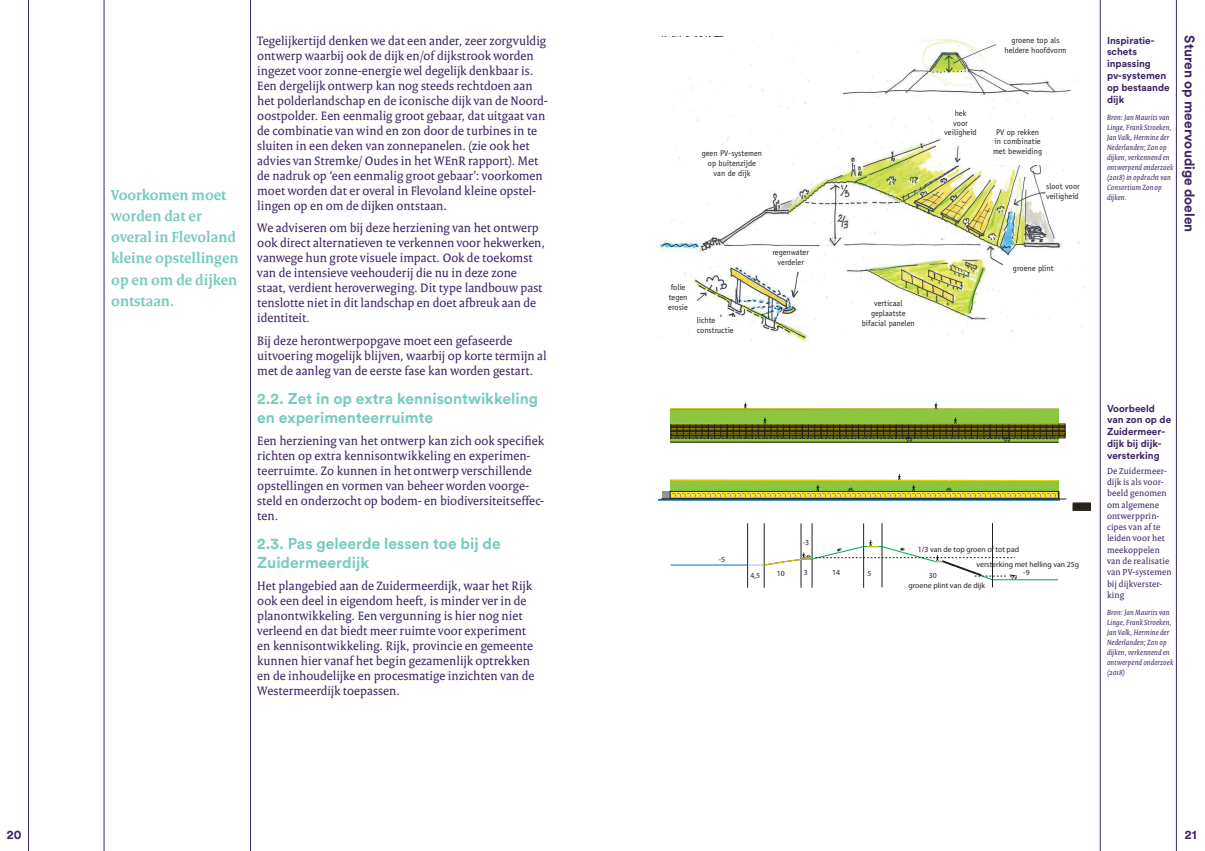
<style>
.page{position:relative;width:1205px;height:851px;background:#fff}
.page>*{position:absolute;margin:0;border:0;box-sizing:border-box;transform-origin:0 0}
.subkop{font:700 15.62px/18.8px "Circular Std";color:#78cbbf}
.quote{font:700 15.62px/21.2px "Rijksoverheid Serif";color:#78cbbf}
.t1{font:700 13.75px "Circular Std";color:#3d2363}
.bodytekst{font:13.12px/15px "Rijksoverheid Serif";color:#3d2363}
.t2{font:700 12.5px "Circular Std";color:#3d2363}
.titel_bijschrift_afb{font:700 10px/11.9px "Circular Std";color:#3d2363}
.tekst_bijschrift_afb{font:9.38px/11.2px "Rijksoverheid Serif";letter-spacing:.015em;color:#3d2363}
.t3{font:8.25px/10px "Officina Sans";color:#231f20;text-align:center}
.bronvermelding{font:italic 8.12px/10px "Rijksoverheid Serif";letter-spacing:.02em;color:#3d2363}
.t4{font:7.75px/15.1px "Myriad Pro";color:#231f20}
</style>
<div class="page">
<img style="left:659px;top:37px;width:426px;height:304px">
<div style="left:697px;top:317px;width:51px;height:24px;background:#fff"></div>
<div style="left:759px;top:248px;width:63px;height:23px;background:#fff"></div>
<div style="left:659px;top:284px;width:38px;height:44px;background:#fff"></div>
<div style="left:697px;top:150px;width:70px;height:44px;background:#fff"></div>
<div style="left:858px;top:300px;width:61px;height:36px;background:#fff"></div>
<div style="left:1003px;top:256px;width:60px;height:22px;background:#fff"></div>
<div style="left:1046px;top:182px;width:40px;height:27px;background:#fff"></div>
<div style="left:943px;top:109px;width:35px;height:37px;background:#fff"></div>
<div style="left:981px;top:128px;width:73px;height:37px;background:#fff"></div>
<div style="left:996px;top:37px;width:79px;height:39px;background:#fff"></div>
<div style="left:1050px;top:205px;width:37px;height:18px;background:#fff"></div>
<div style="left:659px;top:37px;width:69px;height:36px;background:#fff"></div>
<div style="left:670px;top:409px;width:388px;height:33px;background:#8bc63e"></div>
<svg style="left:662px;top:491px;width:398px;height:7px"></svg>
<hr style="left:658px;top:499px;width:402px;height:1px;background:#1074bc">
<hr style="left:670px;top:564px;width:77px;height:1px;background:#1074bc">
<hr style="left:992px;top:579px;width:66px;height:1px;background:#00a54f">
<hr style="left:882px;top:523px;width:1px;height:64px;background:#231f20">
<hr style="left:992px;top:523px;width:1px;height:64px;background:#231f20">
<hr style="left:863px;top:523px;width:1px;height:64px;background:#231f20">
<hr style="left:812px;top:523px;width:1px;height:64px;background:#231f20">
<hr style="left:801px;top:523px;width:1px;height:64px;background:#231f20">
<hr style="left:764px;top:523px;width:1px;height:64px;background:#231f20">
<hr style="left:747px;top:523px;width:1px;height:64px;background:#231f20">
<hr style="left:661px;top:498px;width:405px;height:1px;background:#231f20">
<svg style="left:747px;top:540px;width:270px;height:41px"></svg>
<svg style="left:670px;top:474px;width:388px;height:17px"></svg>
<svg style="left:1073px;top:502px;width:17px;height:8px"></svg>
<svg style="left:670px;top:402px;width:388px;height:8px"></svg>
<svg style="left:670px;top:417px;width:395px;height:25px"></svg>
<svg style="left:672px;top:493px;width:384px;height:3px"></svg>
<div style="left:670px;top:491px;width:388px;height:7px;border:1px solid #231f20"></div>
<hr style="left:28px;top:0;width:1px;height:850px;background:#3d2363">
<hr style="left:1176px;top:0;width:1px;height:850px;background:#3d2363">
<hr style="left:104px;top:0;width:1px;height:850px;background:#3d2363">
<hr style="left:1100px;top:0;width:1px;height:850px;background:#3d2363">
<hr style="left:250px;top:0;width:1px;height:850px;background:#3d2363">
<p class="quote" style="left:111px;top:184px;width:129px">Voorkomen moet worden dat er overal in Flevoland kleine opstellingen op en om de dijken ontstaan.</p>
<p class="bodytekst" style="left:257px;top:33px;width:292px">Tegelijkertijd denken we dat een ander, zeer zorgvuldig ontwerp waarbij ook de dijk en/of dijkstrook worden ingezet voor zonne-energie wel degelijk denkbaar is.<br>Een dergelijk ontwerp kan nog steeds rechtdoen aan het polderlandschap en de iconische dijk van de Noord&shy;oostpolder. Een eenmalig groot gebaar, dat uitgaat van de combinatie van wind en zon door de turbines in te sluiten in een deken van zonnepanelen. (zie ook het advies van Stremke/ Oudes in het WEnR rapport). Met de nadruk op ‘een eenmalig groot gebaar’: voorkomen moet worden dat er overal in Flevoland kleine opstel&shy;lingen op en om de dijken ontstaan.</p>
<p class="bodytekst" style="left:257px;top:220px;width:289px">We adviseren om bij deze herziening van het ontwerp ook direct alternatieven te verkennen voor hekwerken, vanwege hun grote visuele impact. Ook de toekomst van de intensieve veehouderij die nu in deze zone staat, verdient heroverweging. Dit type landbouw past tenslotte niet in dit landschap en doet afbreuk aan de identiteit.</p>
<p class="bodytekst" style="left:257px;top:333px;width:291px">Bij deze herontwerpopgave moet een gefaseerde uitvoering mogelijk blijven, waarbij op korte termijn al met de aanleg van de eerste fase kan worden gestart.</p>
<p class="subkop" style="left:257px;top:389px;width:282px">2.2. Zet in op extra kennisontwikkeling en experimenteerruimte</p>
<p class="bodytekst" style="left:257px;top:433px;width:288px">Een herziening van het ontwerp kan zich ook specifiek richten op extra kennisontwikkeling en experimen&shy;teerruimte. Zo kunnen in het ontwerp verschillende opstellingen en vormen van beheer worden voorge&shy;steld en onderzocht op bodem- en biodiversiteitseffec&shy;ten.</p>
<p class="subkop" style="left:257px;top:534px;width:245px">2.3. Pas geleerde lessen toe bij de<br>Zuidermeerdijk</p>
<p class="bodytekst" style="left:257px;top:578px;width:279px">Het plangebied aan de Zuidermeerdijk, waar het Rijk ook een deel in eigendom heeft, is minder ver in de planontwikkeling. Een vergunning is hier nog niet verleend en dat biedt meer ruimte voor experiment en kennisontwikkeling. Rijk, provincie en gemeente kunnen hier vanaf het begin gezamenlijk optrekken en de inhoudelijke en procesmatige inzichten van de Westermeerdijk toepassen.</p>
<p class="t3" style="left:702px;top:148px;width:62px">geen PV-systemen op buitenzijde van de dijk</p>
<p class="t3" style="left:668px;top:282px;width:21px;text-align:left">folie tegen erosie</p>
<p class="t3" style="left:697px;top:315px;width:39px;text-align:left">lichte constructie</p>
<p class="t3" style="left:772px;top:247px;width:38px">regenwater verdeler</p>
<p class="t3" style="left:862px;top:298px;width:55px">verticaal geplaatste bifacial panelen</p>
<p class="t3" style="left:1004px;top:35px;width:64px">groene top als heldere hoofdvorm</p>
<p class="t3" style="left:944px;top:108px;width:34px">hek<br>voor veiligheid</p>
<p class="t3" style="left:993px;top:127px;width:51px">PV op rekken in combinatie met beweiding</p>
<p class="t3" style="left:1046px;top:181px;width:35px;text-align:left">sloot voor veiligheid</p>
<p class="t3" style="left:1013px;top:263px;width:42px">groene plint</p>
<p class="titel_bijschrift_afb" style="left:1107px;top:34px;width:64px">Inspiratie&shy;schets inpassing pv-systemen op bestaande dijk</p>
<p class="bronvermelding" style="left:1107px;top:112px;width:68px">Bron: Jan Maurits van<br>Linge, Frank Stroeken,<br>Jan Valk, Hermine der<br>Nederlanden; Zon op dijken, verkennend en ontwerpend onderzoek (2018) in opdracht van<br>Consortium Zon op dijken.</p>
<p class="t1" style="left:1198px;top:35px;width:198px;rotate:90deg">Sturen op meervoudige doelen</p>
<p class="t4" style="left:719px;top:552px;width:8px">-5</p>
<p class="t4" style="left:803px;top:534px;width:8px">-3</p>
<p class="t4" style="left:976px;top:541px;width:104px;text-indent:-59px">1/3 van de top groen of tot pad<br>versterking met helling van 25g</p>
<p class="t4" style="left:908px;top:578px;width:78px">groene plint van de dijk</p>
<p class="t4" style="left:750px;top:567px;width:11px">4,5</p>
<p class="t4" style="left:777px;top:565px;width:9px">10</p>
<p class="t4" style="left:804px;top:565px;width:5px">3</p>
<p class="t4" style="left:832px;top:565px;width:9px">14</p>
<p class="t4" style="left:867px;top:565px;width:5px">5</p>
<p class="t4" style="left:929px;top:567px;width:9px">30</p>
<p class="t4" style="left:1023px;top:565px;width:8px">-9</p>
<p class="titel_bijschrift_afb" style="left:1107px;top:402px;width:66px">Voorbeeld van zon op de<br>Zuidermeer&shy;dijk bij dijk&shy;versterking</p>
<p class="tekst_bijschrift_afb" style="left:1107px;top:465px;width:66px">De Zuidermeer&shy;dijk is als voor&shy;beeld genomen om algemene ontwerpprin&shy;cipes van af te leiden voor het meekoppelen van de realisatie van PV-systemen bij dijkverster&shy;king</p>
<p class="bronvermelding" style="left:1107px;top:607px;width:68px">Bron: Jan Maurits van<br>Linge, Frank Stroeken,<br>Jan Valk, Hermine der<br>Nederlanden; Zon op dijken, verkennend en ontwerpend onderzoek (2018)</p>
<p class="t2" style="left:7px;top:826px;width:16px">20</p>
<p class="t2" style="left:1185px;top:826px;width:13px">21</p>
</div>
